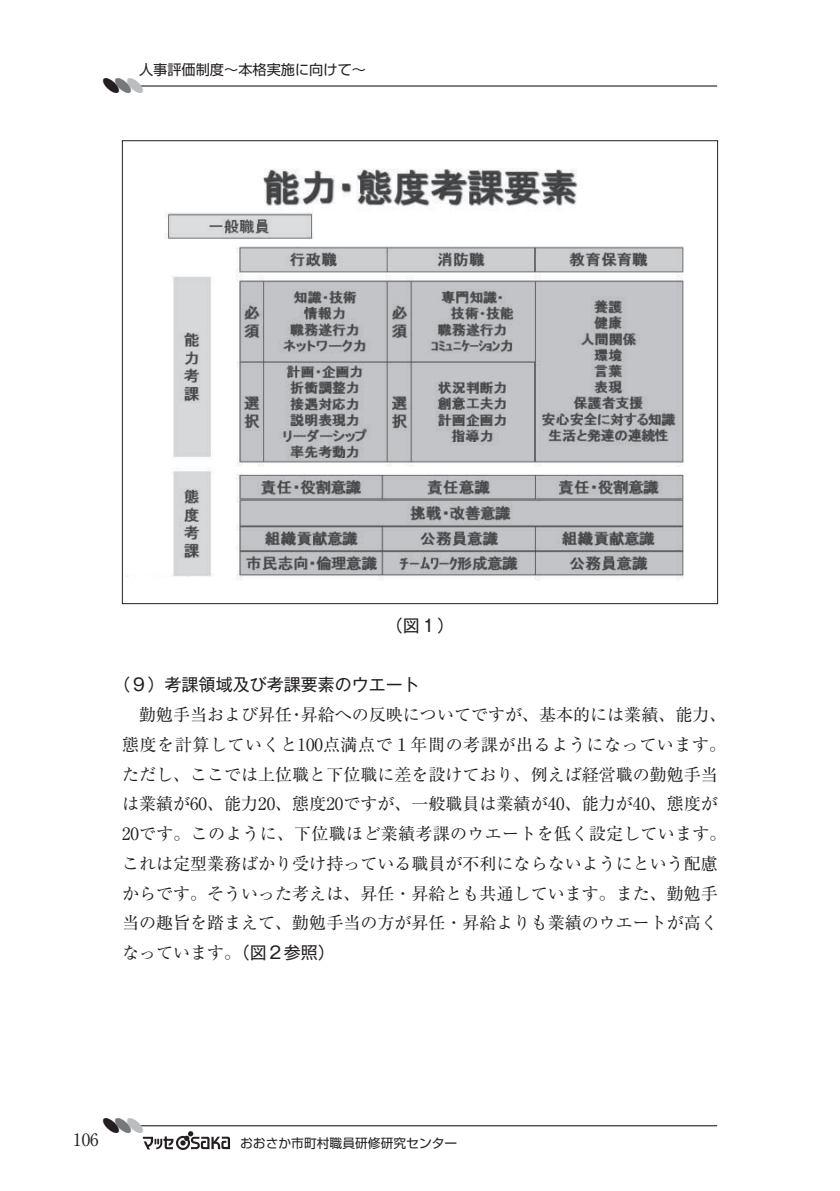
<style>
.page{position:relative;width:840px;height:1191px;background:#fff}
.page>*{position:absolute;margin:0;border:0;box-sizing:border-box;transform-origin:0 0}
.t1{font:17px/29.8px "Ryumin Pro";color:#231f20}
.t2{font:17px "Gothic MB101 Pro";color:#231f20}
.t3{font:14.2px "Shin Go Pro";color:#231f20}
.t4{font:12.8px "Shin Go Pro";color:#231f20}
.s1{font-family:"Gothic MB101 Pro"}
</style>
<div class="page">
<img style="left:142px;top:1131px;width:89px;height:19px">
<hr style="left:132px;top:1125px;width:584px;height:1px;background:#231f20">
<hr style="left:132px;top:85px;width:584px;height:2px;background:#231f20">
<img style="left:127px;top:168px;width:557px;height:412px">
<svg style="left:132px;top:85px;width:14px;height:2px"></svg>
<svg style="left:132px;top:1125px;width:14px;height:8px"></svg>
<p class="t3" style="left:139px;top:58px;width:228px">人事評価制度～本格実施に向けて～</p>
<p class="t2" style="left:386px;top:611px;width:70px">（図１）</p>
<p class="t1" style="left:122px;top:669px;width:605px;text-indent:-9px"><span class="s1">（９）考課領域及び考課要素のウエート<br></span>　勤勉手当および昇任・昇給への反映についてですが、基本的には業績、能力、態度を計算していくと100点満点で１年間の考課が出るようになっています。ただし、ここでは上位職と下位職に差を設けており、例えば経営職の勤勉手当は業績が60、能力20、態度20ですが、一般職員は業績が40、能力が40、態度が20です。このように、下位職ほど業績考課のウエートを低く設定しています。これは定型業務ばかり受け持っている職員が不利にならないようにという配慮からです。そういった考えは、昇任・昇給とも共通しています。また、勤勉手当の趣旨を踏まえて、勤勉手当の方が昇任・昇給よりも業績のウエートが高くなっています。<span class="s1">（図２参照）</span></p>
<p class="t1" style="left:73px;top:1124px;width:27px">106</p>
<p class="t4" style="left:240px;top:1132px;width:218px">おおさか市町村職員研修研究センター</p>
</div>
